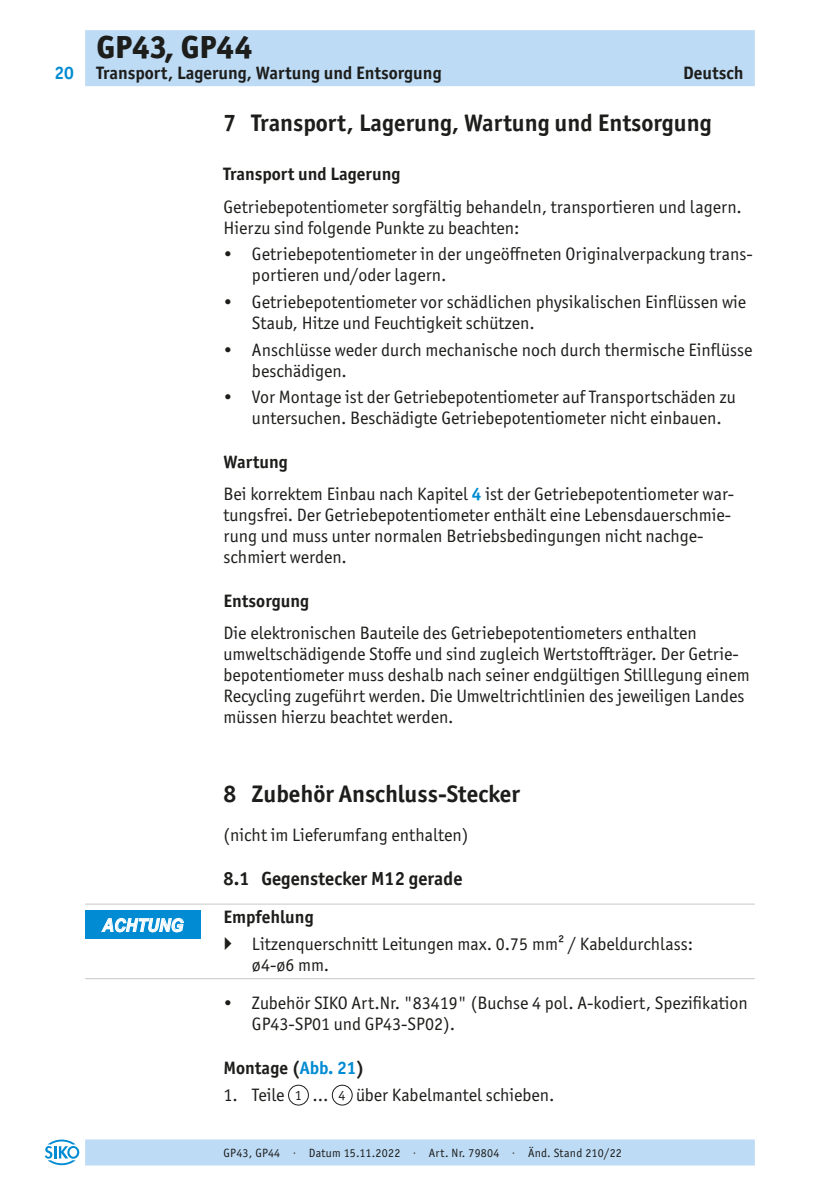
<style>
.page{position:relative;width:840px;height:1191px;background:#fff}
.page>*{position:absolute;margin:0;border:0;box-sizing:border-box;transform-origin:0 0}
.t1{font:800 32px "Officina Sans ITC Pro";color:#1d1d1b}
.t2{font:700 24px "Officina Sans ITC Pro";color:#1d1d1b}
.t3{font:700 19px "Officina Sans ITC Pro";color:#1d1d1b}
.t4{font:18px/21px "Officina Sans ITC Pro";color:#1d1d1b}
.t5{font:700 18px "Officina Sans ITC Pro";color:#1d1d1b}
.t6{font:italic 700 18px "Arial";color:#fff;scale:.9 1}
.t7{font:700 18px "Officina Sans ITC Pro";color:#008bd2}
.t8{font:12px "Officina Sans ITC Pro";letter-spacing:.02em;color:#1d1d1b}
.s1{font-weight:700}
.s2{font-weight:700;color:#008bd2}
.s3{color:#008bd2}
.s4{font-size:14px}
</style>
<div class="page">
<div style="left:85px;top:30px;width:669px;height:56px;background:#bddbf5"></div>
<div style="left:85px;top:1139px;width:669px;height:26px;background:#bddbf5"></div>
<svg style="left:45px;top:1139px;width:34px;height:26px"></svg>
<hr style="left:85px;top:903px;width:669px;height:1px;background:#c7c7c6">
<hr style="left:85px;top:978px;width:669px;height:1px;background:#c7c7c6">
<div style="left:288px;top:1085px;width:20px;height:20px;border:1px solid #1d1d1b;border-radius:50%"></div>
<div style="left:332px;top:1085px;width:20px;height:20px;border:1px solid #1d1d1b;border-radius:50%"></div>
<div style="left:85px;top:910px;width:116px;height:29px;background:#008bd2"></div>
<svg style="left:102px;top:918px;width:81px;height:14px"></svg>
<p class="t7" style="left:54px;top:62px;width:21px">20</p>
<h1 class="t1" style="left:96px;top:26px;width:157px">GP43, GP44</h1>
<p class="t5" style="left:96px;top:62px;width:346px">Transport, Lagerung, Wartung und Entsorgung</p>
<p class="t5" style="left:682px;top:62px;width:62px">Deutsch</p>
<h2 class="t2" style="left:223px;top:108px;width:489px">7 Transport, Lagerung, Wartung und Entsorgung</h2>
<p class="t5" style="left:223px;top:163px;width:178px">Transport und Lagerung</p>
<p class="t4" style="left:223px;top:196px;width:519px">Getriebepotentiometer sorgfältig behandeln, transportieren und lagern.<br>Hierzu sind folgende Punkte zu beachten:</p>
<p class="t4" style="left:252px;top:243px;width:502px;text-indent:-28px">• Getriebepotentiometer in der ungeöffneten Originalverpackung trans&shy;portieren und/oder lagern.</p>
<p class="t4" style="left:252px;top:291px;width:495px;text-indent:-28px">• Getriebepotentiometer vor schädlichen physikalischen Einflüssen wie<br>Staub, Hitze und Feuchtigkeit schützen.</p>
<p class="t4" style="left:252px;top:339px;width:501px;text-indent:-28px">• Anschlüsse weder durch mechanische noch durch thermische Einflüsse beschädigen.</p>
<p class="t4" style="left:252px;top:386px;width:485px;text-indent:-28px">• Vor Montage ist der Getriebepotentiometer auf Transportschäden zu untersuchen. Beschädigte Getriebepotentiometer nicht einbauen.</p>
<p class="t4" style="left:223px;top:445px;width:511px;line-height:32.4px"><span class="s1">Wartung<br></span>Bei korrektem Einbau nach Kapitel <span class="s2">4</span> ist der Getriebepotentiometer war-</p>
<p class="t4" style="left:223px;top:504px;width:508px">tungsfrei. Der Getriebepotentiometer enthält eine Lebensdauerschmie&shy;rung und muss unter normalen Betriebsbedingungen nicht nachge&shy;schmiert werden.</p>
<p class="t5" style="left:223px;top:590px;width:87px">Entsorgung</p>
<p class="t4" style="left:223px;top:623px;width:527px">Die elektronischen Bauteile des Getriebepotentiometers enthalten umweltschädigende Stoffe und sind zugleich Wertstoffträger. Der Getrie&shy;bepotentiometer muss deshalb nach seiner endgültigen Stilllegung einem Recycling zugeführt werden. Die Umweltrichtlinien des jeweiligen Landes müssen hierzu beachtet werden.</p>
<p class="t6" style="left:102px;top:913px;width:92px">ACHTUNG</p>
<h2 class="t2" style="left:223px;top:779px;width:297px">8 Zubehör Anschluss-Stecker</h2>
<p class="t4" style="left:223px;top:824px;width:246px">(nicht im Lieferumfang enthalten)</p>
<p class="t3" style="left:223px;top:867px;width:240px">8.1 Gegenstecker M12 gerade</p>
<p class="t5" style="left:223px;top:906px;width:91px">Empfehlung</p>
<p class="t4" style="left:252px;top:933px;width:442px">Litzenquerschnitt Leitungen max. 0.75 mm² / Kabeldurchlass: ø4-ø6 mm.</p>
<p class="t4" style="left:252px;top:992px;width:497px;text-indent:-28px">• Zubehör SIKO Art.Nr. "83419" (Buchse 4 pol. A-kodiert, Spezifikation<br>GP43-SP01 und GP43-SP02).</p>
<p class="t5" style="left:223px;top:1056px;width:142px">Montage (<span class="s3">Abb. 21</span>)</p>
<p class="t4" style="left:223px;top:1084px;width:332px">1. Teile <span class="s4">1</span> ... <span class="s4">4</span> über Kabelmantel schieben.</p>
<p class="t8" style="left:223px;top:1145px;width:399px">GP43, GP44 · Datum 15.11.2022 · Art. Nr. 79804 · Änd. Stand 210/22</p>
</div>
